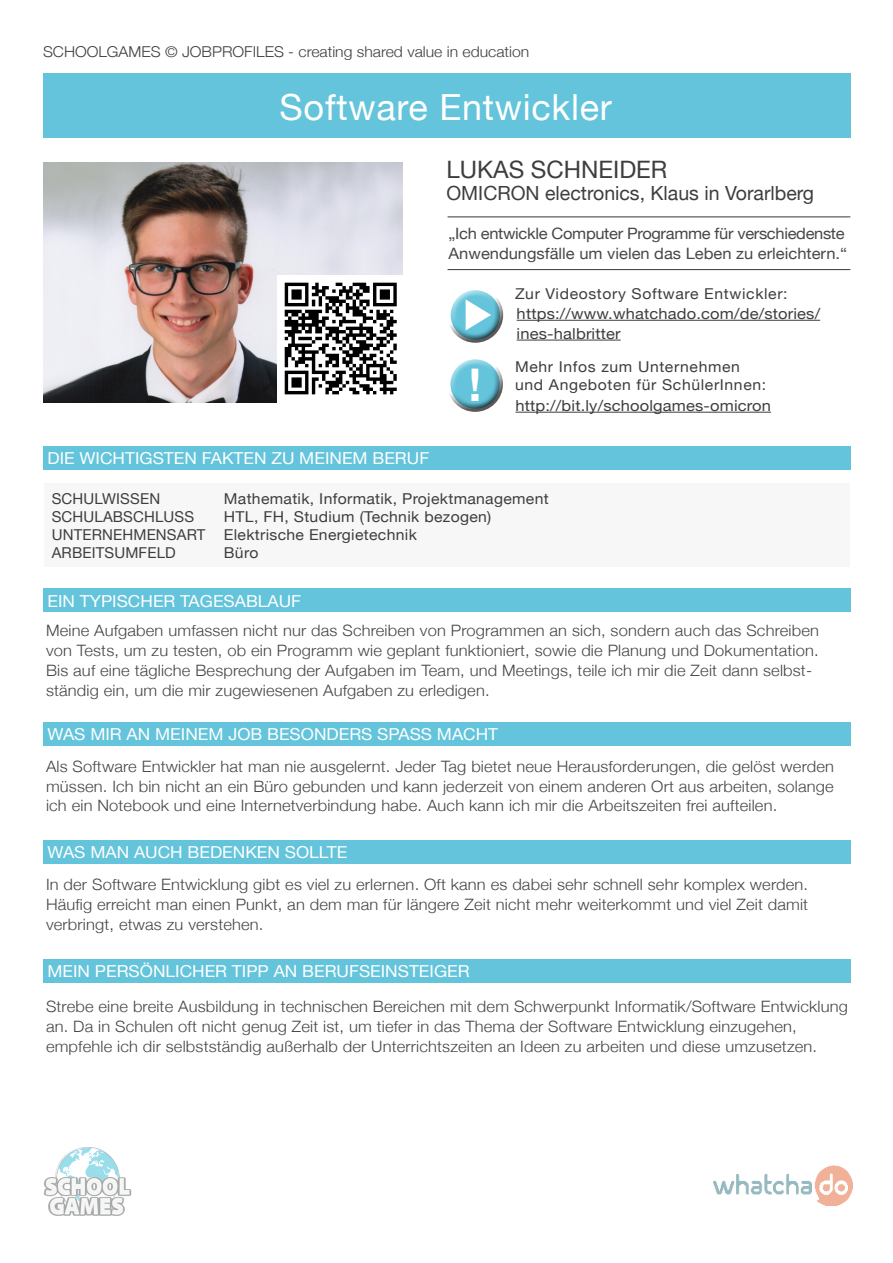
<style>
.page{position:relative;width:893px;height:1263px;background:#fff}
.page>*{position:absolute;margin:0;border:0;box-sizing:border-box;transform-origin:0 0}
.t1{font:700 45px "Helvetica Neue";color:#fff}
.t2{font:36px "Helvetica Neue";letter-spacing:.02em;color:#fff}
.t3{font:24px "Helvetica Neue";color:#3e3e3f}
.t4{font:19.5px "Helvetica Neue";color:#3e3e3f}
.t5{font:16.5px "Helvetica Neue";color:#fff;scale:1.05 1}
.t6{font:300 15.6px/19.8px "Helvetica Neue";letter-spacing:.01em;color:#464748;scale:1.05 1}
.t7{font:15.6px/19.8px "Helvetica Neue";letter-spacing:-.02em;color:#464748;scale:1.05 1}
.t8{font:15.15px/19.8px "Helvetica Neue";letter-spacing:.01em;color:#3e3e3f;scale:1.09 1}
.t9{font:15px "Helvetica Neue";letter-spacing:.02em;color:#3e3e3f;scale:1.05 1}
.t10{font:15px "Helvetica Neue";letter-spacing:.04em;color:#3e3e3f;scale:1.05 1}
.t11{font:300 15px "Helvetica Neue";color:#3e3e3f;scale:1.05 1}
.t12{font:15px "Helvetica Neue";letter-spacing:.02em;color:#3e3e3f}
</style>
<div class="page">
<div style="left:44px;top:483px;width:806px;height:83px;background:#f7f7f7"></div>
<div style="left:43px;top:73px;width:807px;height:64px;background:#63c4db"></div>
<div style="left:43px;top:446px;width:807px;height:24px;background:#63c4db"></div>
<div style="left:43px;top:588px;width:807px;height:23px;background:#63c4db"></div>
<div style="left:43px;top:722px;width:807px;height:23px;background:#63c4db"></div>
<div style="left:43px;top:840px;width:807px;height:23px;background:#63c4db"></div>
<div style="left:43px;top:959px;width:807px;height:23px;background:#63c4db"></div>
<img style="left:43px;top:162px;width:359px;height:241px">
<hr style="left:448px;top:216px;width:402px;height:1px;background:#4b4c4d">
<hr style="left:448px;top:269px;width:402px;height:1px;background:#4b4c4d">
<div style="left:446px;top:355px;width:57px;height:41px;background:#fff;opacity:.75"></div>
<div style="left:446px;top:364px;width:57px;height:49px;background:#231f20;opacity:.75"></div>
<img style="left:44px;top:1147px;width:88px;height:69px">
<hr style="left:517px;top:320px;width:303px;height:1px;background:#3e3e3f">
<hr style="left:517px;top:340px;width:104px;height:1px;background:#3e3e3f">
<hr style="left:515px;top:412px;width:256px;height:1px;background:#3e3e3f">
<img style="left:277px;top:275px;width:125px;height:128px">
<img style="left:714px;top:1166px;width:138px;height:39px">
<div style="left:446px;top:286px;width:58px;height:41px;background:#fff;opacity:.75"></div>
<div style="left:446px;top:295px;width:58px;height:49px;background:#231f20;opacity:.75"></div>
<svg style="left:466px;top:299px;width:25px;height:31px"></svg>
<p class="t11" style="left:43px;top:39px;width:465px">SCHOOLGAMES © JOBPROFILES - creating shared value in education</p>
<p class="t2" style="left:280px;top:81px;width:334px">Software Entwickler</p>
<p class="t3" style="left:446px;top:152px;width:222px">LUKAS SCHNEIDER</p>
<p class="t4" style="left:446px;top:179px;width:369px">OMICRON electronics, Klaus in Vorarlberg</p>
<p class="t7" style="left:449px;top:224px;width:381px">„Ich entwickle Computer Programme für verschiedenste<br>Anwendungsfälle um vielen das Leben zu erleichtern.“</p>
<p class="t10" style="left:515px;top:282px;width:261px">Zur Videostory Software Entwickler:</p>
<p class="t5" style="left:47px;top:447px;width:365px">DIE WICHTIGSTEN FAKTEN ZU MEINEM BERUF</p>
<p class="t1" style="left:469px;top:350px;width:14px">!</p>
<p class="t8" style="left:517px;top:304px;width:280px">https://www.whatchado.com/de/stories/ ines-halbritter</p>
<p class="t10" style="left:515px;top:355px;width:216px">Mehr Infos zum Unternehmen</p>
<p class="t10" style="left:515px;top:374px;width:241px">und Angeboten für SchülerInnen:</p>
<p class="t8" style="left:515px;top:396px;width:236px">http://bit.ly/schoolgames-omicron</p>
<p class="t12" style="left:52px;top:488px;width:110px">SCHULWISSEN</p>
<p class="t12" style="left:52px;top:506px;width:144px">SCHULABSCHLUSS</p>
<p class="t12" style="left:52px;top:524px;width:155px">UNTERNEHMENSART</p>
<p class="t12" style="left:52px;top:542px;width:126px">ARBEITSUMFELD</p>
<p class="t9" style="left:224px;top:488px;width:311px">Mathematik, Informatik, Projektmanagement</p>
<p class="t9" style="left:224px;top:506px;width:256px">HTL, FH, Studium (Technik bezogen)</p>
<p class="t9" style="left:224px;top:524px;width:185px">Elektrische Energietechnik</p>
<p class="t9" style="left:224px;top:542px;width:34px">Büro</p>
<p class="t5" style="left:47px;top:589px;width:243px">EIN TYPISCHER TAGESABLAUF</p>
<p class="t6" style="left:46px;top:620px;width:738px">Meine Aufgaben umfassen nicht nur das Schreiben von Programmen an sich, sondern auch das Schreiben von Tests, um zu testen, ob ein Programm wie geplant funktioniert, sowie die Planung und Dokumentation.<br>Bis auf eine tägliche Besprechung der Aufgaben im Team, und Meetings, teile ich mir die Zeit dann selbst&shy;ständig ein, um die mir zugewiesenen Aufgaben zu erledigen.</p>
<p class="t5" style="left:47px;top:722px;width:431px">WAS MIR AN MEINEM JOB BESONDERS SPASS MACHT</p>
<p class="t6" style="left:46px;top:755px;width:752px;text-align:justify">Als Software Entwickler hat man nie ausgelernt. Jeder Tag bietet neue Herausforderungen, die gelöst werden müssen. Ich bin nicht an ein Büro gebunden und kann jederzeit von einem anderen Ort aus arbeiten, solange ich ein Notebook und eine Internetverbindung habe. Auch kann ich mir die Arbeitszeiten frei aufteilen.</p>
<p class="t5" style="left:47px;top:840px;width:287px">WAS MAN AUCH BEDENKEN SOLLTE</p>
<p class="t6" style="left:46px;top:873px;width:727px;text-align:justify">In der Software Entwicklung gibt es viel zu erlernen. Oft kann es dabei sehr schnell sehr komplex werden.<br>Häufig erreicht man einen Punkt, an dem man für längere Zeit nicht mehr weiterkommt und viel Zeit damit verbringt, etwas zu verstehen.</p>
<p class="t5" style="left:47px;top:959px;width:404px">MEIN PERSÖNLICHER TIPP AN BERUFSEINSTEIGER</p>
<p class="t6" style="left:46px;top:995px;width:765px">Strebe eine breite Ausbildung in technischen Bereichen mit dem Schwerpunkt Informatik/Software Entwicklung an. Da in Schulen oft nicht genug Zeit ist, um tiefer in das Thema der Software Entwicklung einzugehen, empfehle ich dir selbstständig außerhalb der Unterrichtszeiten an Ideen zu arbeiten und diese umzusetzen.</p>
</div>
